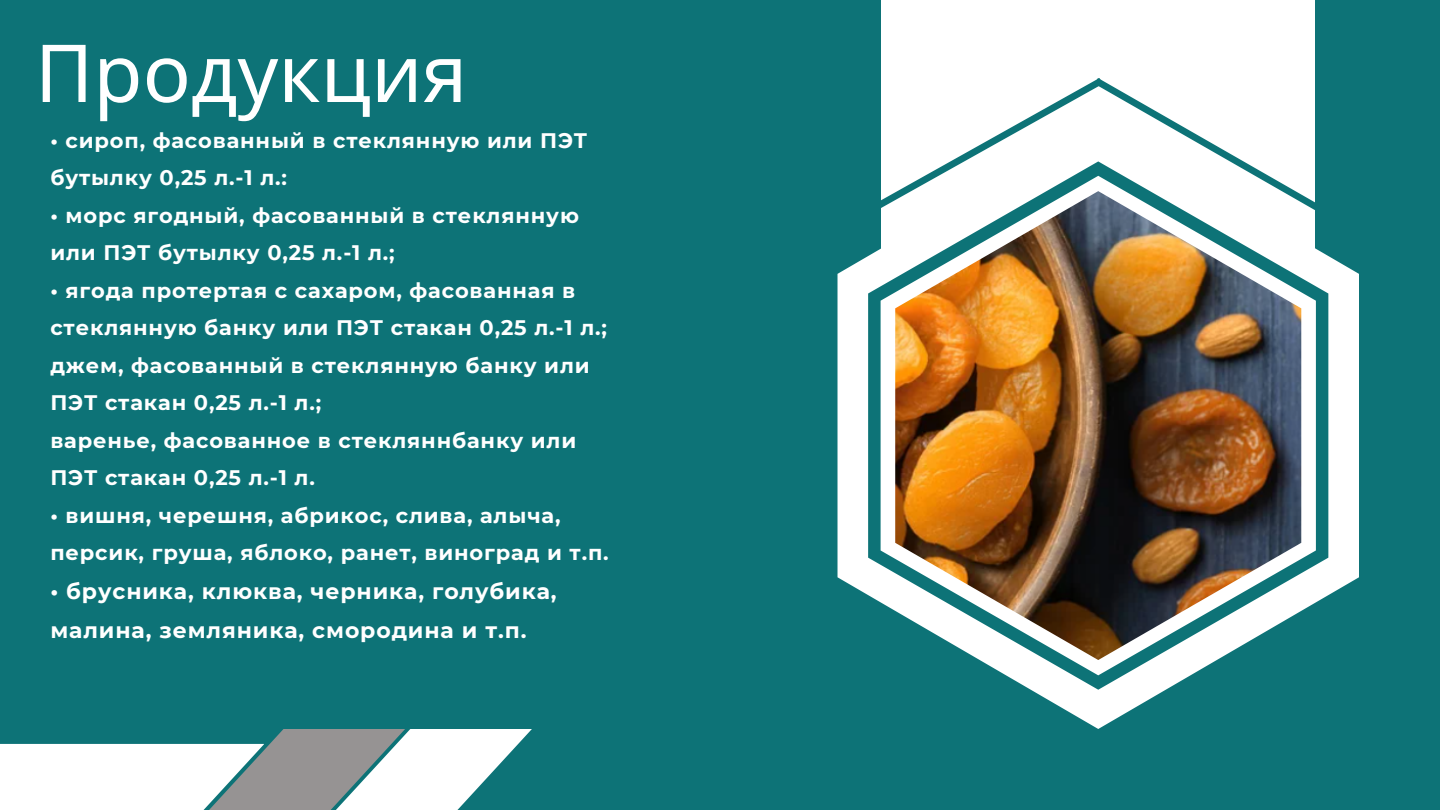
<style>
.page{position:relative;width:1440px;height:810px;background:#0d7377}
.page>*{position:absolute;margin:0;border:0;box-sizing:border-box;transform-origin:0 0}
.t1{font:80px "Noto Sans";color:#fff}
.t2{font:700 22px/39px "Montserrat";letter-spacing:.04em;color:#fff}
.t3{font:700 21px/37.5px "Montserrat";letter-spacing:.04em;color:#fff}
</style>
<div class="page">
<svg style="left:838px;top:256px;width:521px;height:473px"></svg>
<div style="left:881px;top:0;width:434px;height:468px;background:#fff"></div>
<svg style="left:0;top:729px;width:532px;height:81px"></svg>
<svg style="left:868px;top:248px;width:460px;height:442px"></svg>
<svg style="left:881px;top:78px;width:434px;height:132px"></svg>
<img style="left:895px;top:191px;width:406px;height:469px">
<p class="t1" style="left:35px;top:16px;width:434px">Продукция</p>
<p class="t3" style="left:50px;top:122px;width:538px">• сироп, фасованный в стеклянную или ПЭТ бутылку 0,25 л.-1 л.:</p>
<p class="t3" style="left:50px;top:197px;width:530px">• морс ягодный, фасованный в стеклянную или ПЭТ бутылку 0,25 л.-1 л.;</p>
<p class="t3" style="left:50px;top:272px;width:558px">• ягода протертая с сахаром, фасованная в стеклянную банку или ПЭТ стакан 0,25 л.-1 л.;</p>
<p class="t3" style="left:50px;top:347px;width:541px">джем, фасованный в стеклянную банку или<br>ПЭТ стакан 0,25 л.-1 л.;</p>
<p class="t3" style="left:50px;top:422px;width:527px">варенье, фасованное в стекляннбанку или<br>ПЭТ стакан 0,25 л.-1 л.</p>
<p class="t3" style="left:50px;top:497px;width:560px">• вишня, черешня, абрикос, слива, алыча, персик, груша, яблоко, ранет, виноград и т.п.</p>
<p class="t2" style="left:50px;top:571px;width:508px">• брусника, клюква, черника, голубика, малина, земляника, смородина и т.п.</p>
</div>
